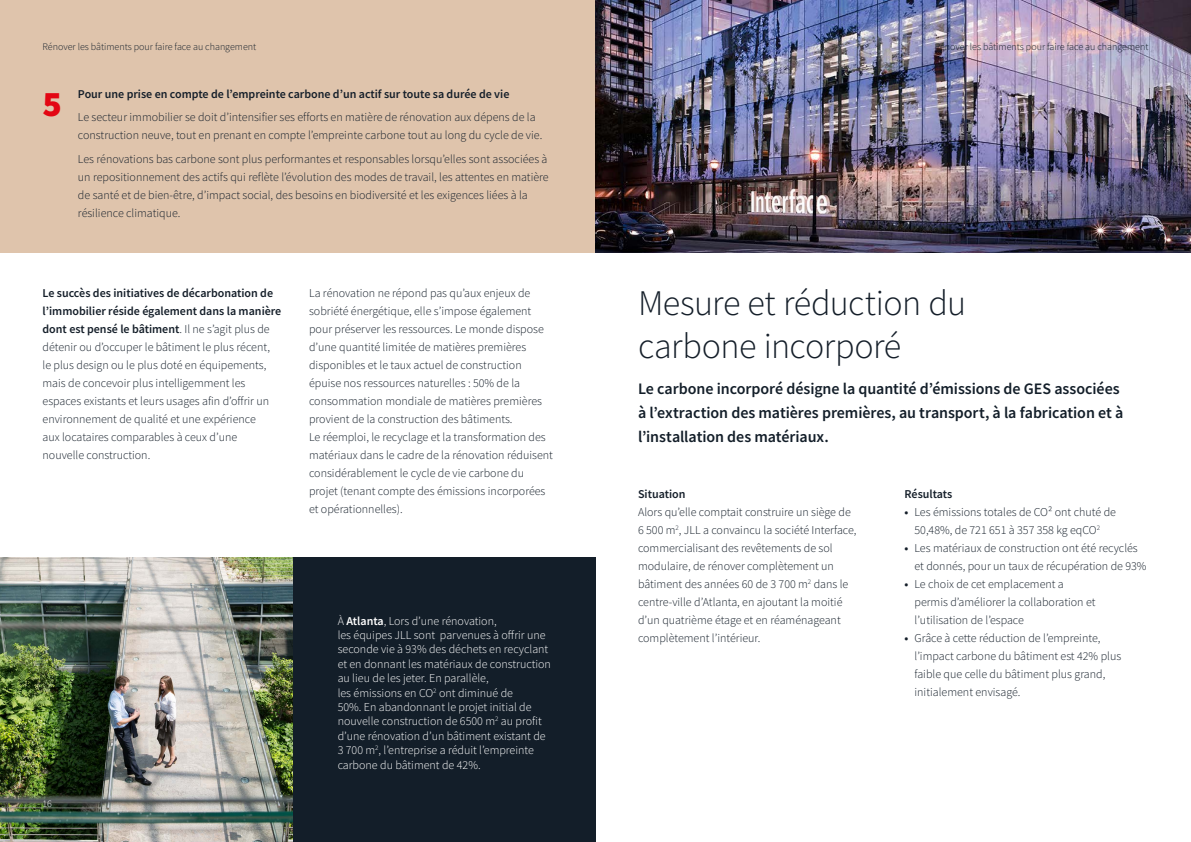
<style>
.page{position:relative;width:1191px;height:842px;background:#fff}
.page>*{position:absolute;margin:0;border:0;box-sizing:border-box;transform-origin:0 0}
.t1{font:300 36px/43.2px "Source Sans Pro";letter-spacing:-.02em;color:#141e29}
.t2{font:900 36px "Source Sans Pro";color:#e30613}
.t3{font:600 16px/24px "Source Sans Pro";letter-spacing:-.005em;color:#131e29}
.t4{font:300 12px/18px "Source Sans Pro";color:#141e29}
.t5{font:300 12px/14.4px "Source Sans Pro";color:#fff}
.t6{font:600 12px "Source Sans Pro";color:#141e29}
.t7{font:300 10px "Source Sans Pro";color:#131e29}
.t8{font:300 10px "Source Sans Pro";color:#fff}
.s1{font-weight:600}
</style>
<div class="page">
<div style="left:0;top:0;width:595px;height:253px;background:#dfc4ac"></div>
<img style="left:0;top:557px;width:293px;height:285px">
<img style="left:595px;top:0;width:596px;height:253px">
<div style="left:293px;top:557px;width:302px;height:285px;background:#131e29"></div>
<p class="t7" style="left:43px;top:41px;width:215px">Rénover les bâtiments pour faire face au changement</p>
<p class="t7" style="left:934px;top:41px;width:215px">Rénover les bâtiments pour faire face au changement</p>
<h1 class="t2" style="left:43px;top:79px;width:21px">5</h1>
<p class="t6" style="left:78px;top:86px;width:433px">Pour une prise en compte de l’empreinte carbone d’un actif sur toute sa durée de vie</p>
<p class="t4" style="left:78px;top:108px;width:466px">Le secteur immobilier se doit d’intensifier ses efforts en matière de rénovation aux dépens de la construction neuve, tout en prenant en compte l’empreinte carbone tout au long du cycle de vie.</p>
<p class="t4" style="left:78px;top:150px;width:472px">Les rénovations bas carbone sont plus performantes et responsables lorsqu’elles sont associées à un repositionnement des actifs qui reflète l’évolution des modes de travail, les attentes en matière de santé et de bien-être, d’impact social, des besoins en biodiversité et les exigences liées à la résilience climatique.</p>
<p class="t4" style="left:43px;top:284px;width:240px"><span class="s1">Le succès des initiatives de décarbonation de l’immobilier réside également dans la manière dont est pensé le bâtiment</span>. Il ne s’agit plus de détenir ou d’occuper le bâtiment le plus récent, le plus design ou le plus doté en équipements, mais de concevoir plus intelligemment les espaces existants et leurs usages afin d’offrir un environnement de qualité et une expérience<br>aux locataires comparables à ceux d’une nouvelle construction.</p>
<p class="t4" style="left:309px;top:284px;width:245px">La rénovation ne répond pas qu’aux enjeux de sobriété énergétique, elle s’impose également pour préserver les ressources. Le monde dispose d’une quantité limitée de matières premières disponibles et le taux actuel de construction épuise nos ressources naturelles : 50% de la consommation mondiale de matières premières provient de la construction des bâtiments.<br>Le réemploi, le recyclage et la transformation des matériaux dans le cadre de la rénovation réduisent considérablement le cycle de vie carbone du projet (tenant compte des émissions incorporées et opérationnelles).</p>
<p class="t8" style="left:43px;top:797px;width:11px">16</p>
<p class="t5" style="left:338px;top:613px;width:215px">À <span class="s1">Atlanta</span>, Lors d’une rénovation,<br>les équipes JLL sont parvenues à offrir une seconde vie à 93% des déchets en recyclant et en donnant les matériaux de construction au lieu de les jeter. En parallèle,<br>les émissions en CO<sup>2</sup> ont diminué de<br>50%. En abandonnant le projet initial de nouvelle construction de 6500 m<sup>2</sup> au profit d’une rénovation d’un bâtiment existant de 3 700 m<sup>2</sup>, l’entreprise a réduit l’empreinte carbone du bâtiment de 42%.</p>
<h1 class="t1" style="left:638px;top:282px;width:330px">Mesure et réduction du carbone incorporé</h1>
<h2 class="t3" style="left:638px;top:376px;width:487px">Le carbone incorporé désigne la quantité d’émissions de GES associées à l’extraction des matières premières, au transport, à la fabrication et à l’installation des matériaux.</h2>
<p class="t6" style="left:638px;top:486px;width:49px">Situation</p>
<p class="t4" style="left:638px;top:503px;width:220px">Alors qu’elle comptait construire un siège de 6 500 m<sup>2</sup>, JLL a convaincu la société Interface, commercialisant des revêtements de sol modulaire, de rénover complètement un bâtiment des années 60 de 3 700 m<sup>2</sup> dans le centre-ville d’Atlanta, en ajoutant la moitié d’un quatrième étage et en réaménageant complètement l’intérieur.</p>
<p class="t6" style="left:904px;top:486px;width:49px">Résultats</p>
<p class="t4" style="left:904px;top:503px;width:213px;text-align:center"><span class="s1">•</span> Les émissions totales de CO² ont chuté de<br>50,48%, de 721 651 à 357 358 kg eqCO<sup>2</sup></p>
<p class="t4" style="left:914px;top:539px;width:234px;text-indent:-10px"><span class="s1">•</span> Les matériaux de construction ont été recyclés et donnés, pour un taux de récupération de 93%</p>
<p class="t4" style="left:914px;top:575px;width:182px;text-indent:-10px"><span class="s1">•</span> Le choix de cet emplacement a permis d’améliorer la collaboration et l’utilisation de l’espace</p>
<p class="t4" style="left:914px;top:629px;width:208px;text-indent:-10px"><span class="s1">•</span> Grâce à cette réduction de l’empreinte, l’impact carbone du bâtiment est 42% plus faible que celle du bâtiment plus grand, initialement envisagé.</p>
</div>
